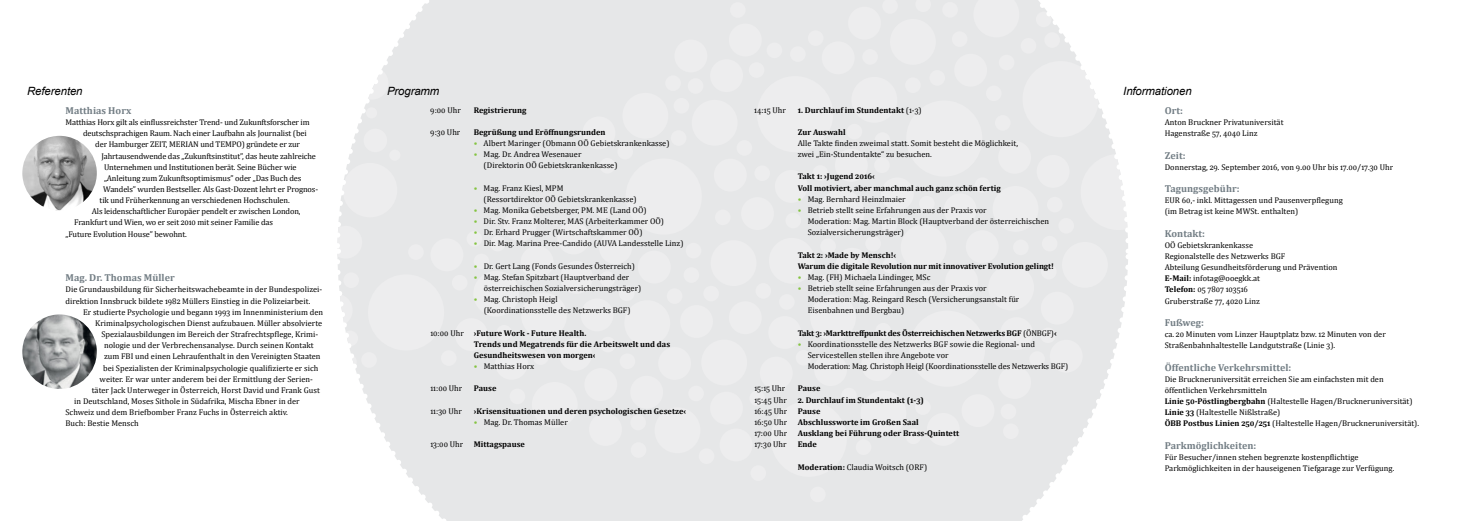
<style>
.page{position:relative;width:1459px;height:521px;background:#fff}
.page>*{position:absolute;margin:0;border:0;box-sizing:border-box;transform-origin:0 0}
.t1{font:italic 11.38px "Arial";letter-spacing:-.01em;color:#000}
.t2{font:700 10.06px "Cambria";letter-spacing:.005em;color:#727d84}
.t3{font:8.31px/11.1px "Cambria";letter-spacing:.005em;color:#000}
.t4{font:700 8.31px/11.1px "Cambria";letter-spacing:.005em;color:#000}
.t5{font:700 8.31px "Cambria";letter-spacing:-.02em;color:#000}
.s1{color:#85c441}
.s2{font-weight:400}
.s3{font-weight:700}
</style>
<div class="page">
<div style="left:738px;top:251px;width:390px;height:270px;background:#e6e7e8"></div>
<div style="left:732px;top:0;width:396px;height:246px;background:#e9e9ea"></div>
<div style="left:400px;top:0;width:327px;height:251px;background:#e6e7e8"></div>
<div style="left:372px;top:256px;width:361px;height:265px;background:#e6e7e8"></div>
<svg style="left:337px;top:38px;width:63px;height:374px"></svg>
<img style="left:22px;top:136px;width:75px;height:74px;border-radius:37px">
<img style="left:22px;top:314px;width:75px;height:75px;border-radius:37px">
<h1 class="t1" style="left:27px;top:83px;width:57px">Referenten</h1>
<p class="t2" style="left:65px;top:103px;width:67px">Matthias Horx</p>
<p class="t3" style="left:65px;top:117px;width:246px">Matthias Horx gilt als einflussreichster Trend- und Zukunftsforscher im</p>
<p class="t3" style="left:83px;top:128px;width:225px">deutschsprachigen Raum. Nach einer Laufbahn als Journalist (bei</p>
<p class="t3" style="left:95px;top:139px;width:206px">der Hamburger ZEIT, MERIAN und TEMPO) gründete er zur</p>
<p class="t3" style="left:101px;top:150px;width:216px">Jahrtausendwende das „Zukunftsinstitut”, das heute zahlreiche</p>
<p class="t3" style="left:104px;top:161px;width:194px">Unternehmen und Institutionen berät. Seine Bücher wie</p>
<p class="t3" style="left:104px;top:172px;width:199px">„Anleitung zum Zukunftsoptimismus” oder „Das Buch des</p>
<p class="t3" style="left:103px;top:184px;width:216px">Wandels” wurden Bestseller. Als Gast-Dozent lehrt er Prognos-</p>
<p class="t3" style="left:100px;top:195px;width:192px">tik und Früherkennung an verschiedenen Hochschulen.</p>
<p class="t3" style="left:92px;top:206px;width:210px">Als leidenschaftlicher Europäer pendelt er zwischen London,</p>
<p class="t3" style="left:74px;top:217px;width:200px">Frankfurt und Wien, wo er seit 2010 mit seiner Familie das</p>
<p class="t3" style="left:65px;top:228px;width:123px">„Future Evolution House” bewohnt.</p>
<p class="t2" style="left:65px;top:271px;width:111px">Mag. Dr. Thomas Müller</p>
<p class="t3" style="left:65px;top:284px;width:258px">Die Grundausbildung für Sicherheitswachebeamte in der Bundespolizei&shy;direktion Innsbruck bildete 1982 Müllers Einstieg in die Polizeiarbeit.</p>
<p class="t3" style="left:83px;top:306px;width:242px">Er studierte Psychologie und begann 1993 im Innenministerium den</p>
<p class="t3" style="left:95px;top:317px;width:228px">Kriminalpsychologischen Dienst aufzubauen. Müller absolvierte</p>
<p class="t3" style="left:101px;top:329px;width:218px">Spezialausbildungen im Bereich der Strafrechtspflege, Krimi-</p>
<p class="t3" style="left:104px;top:340px;width:211px">nologie und der Verbrechensanalyse. Durch seinen Kontakt</p>
<p class="t3" style="left:104px;top:351px;width:218px">zum FBI und einen Lehraufenthalt in den Vereinigten Staaten</p>
<p class="t3" style="left:103px;top:362px;width:217px">bei Spezialisten der Kriminalpsychologie qualifizierte er sich</p>
<p class="t3" style="left:100px;top:373px;width:215px">weiter. Er war unter anderem bei der Ermittlung der Serien-</p>
<p class="t3" style="left:92px;top:384px;width:229px">täter Jack Unterweger in Österreich, Horst David und Frank Gust</p>
<p class="t3" style="left:74px;top:395px;width:227px">in Deutschland, Moses Sithole in Südafrika, Mischa Ebner in der</p>
<p class="t3" style="left:65px;top:407px;width:224px">Schweiz und dem Briefbomber Franz Fuchs in Österreich aktiv.</p>
<p class="t3" style="left:65px;top:418px;width:75px">Buch: Bestie Mensch</p>
<h1 class="t1" style="left:387px;top:83px;width:54px">Programm</h1>
<p class="t3" style="left:430px;top:104px;width:32px">9:00 Uhr</p>
<p class="t4" style="left:474px;top:104px;width:54px">Registrierung</p>
<p class="t3" style="left:430px;top:126px;width:32px">9:30 Uhr</p>
<p class="t4" style="left:474px;top:126px;width:133px">Begrüßung und Eröffnungsrunden</p>
<p class="t3" style="left:474px;top:138px;width:197px"><span class="s1">•</span> Albert Maringer (Obmann OÖ Gebietskrankenkasse)</p>
<p class="t3" style="left:483px;top:149px;width:135px;text-indent:-10px"><span class="s1">•</span> Mag. Dr. Andrea Wesenauer (Direktorin OÖ Gebietskrankenkasse)</p>
<p class="t3" style="left:483px;top:182px;width:154px;text-indent:-10px"><span class="s1">•</span> Mag. Franz Kiesl, MPM<br>(Ressortdirektor OÖ Gebietskrankenkasse)</p>
<p class="t3" style="left:474px;top:204px;width:174px"><span class="s1">•</span> Mag. Monika Gebetsberger, PM. ME (Land OÖ)</p>
<p class="t3" style="left:474px;top:216px;width:192px"><span class="s1">•</span> Dir. Stv. Franz Molterer, MAS (Arbeiterkammer OÖ)</p>
<p class="t3" style="left:474px;top:227px;width:170px"><span class="s1">•</span> Dr. Erhard Prugger (Wirtschaftskammer OÖ)</p>
<p class="t3" style="left:474px;top:238px;width:211px"><span class="s1">•</span> Dir. Mag. Marina Pree-Candido (AUVA Landesstelle Linz)</p>
<p class="t3" style="left:474px;top:260px;width:163px"><span class="s1">•</span> Dr. Gert Lang (Fonds Gesundes Österreich)</p>
<p class="t3" style="left:484px;top:271px;width:159px;text-indent:-10px"><span class="s1">•</span> Mag. Stefan Spitzbart (Hauptverband der österreichischen Sozialversicherungsträger)</p>
<p class="t3" style="left:484px;top:294px;width:148px;text-indent:-10px"><span class="s1">•</span> Mag. Christoph Heigl (Koordinationsstelle des Netzwerks BGF)</p>
<p class="t4" style="left:474px;top:327px;width:198px;text-indent:-43px"><span class="s2">10:00 Uhr</span> ›Future Work - Future Health.<br>Trends und Megatrends für die Arbeitswelt und das<br>Gesundheitswesen von morgen‹</p>
<p class="t3" style="left:474px;top:361px;width:62px"><span class="s1">•</span> Matthias Horx</p>
<p class="t3" style="left:430px;top:383px;width:33px">11:00 Uhr</p>
<p class="t4" style="left:474px;top:383px;width:24px">Pause</p>
<p class="t3" style="left:430px;top:405px;width:33px">11:30 Uhr</p>
<p class="t4" style="left:474px;top:405px;width:214px">›Krisensituationen und deren psychologischen Gesetze‹</p>
<p class="t3" style="left:474px;top:416px;width:95px"><span class="s1">•</span> Mag. Dr. Thomas Müller</p>
<p class="t3" style="left:430px;top:439px;width:34px">13:00 Uhr</p>
<p class="t4" style="left:474px;top:438px;width:53px">Mittagspause</p>
<p class="t3" style="left:754px;top:104px;width:33px">14:15 Uhr</p>
<p class="t4" style="left:797px;top:104px;width:126px">1. Durchlauf im Stundentakt <span class="s2">(1-3)</span></p>
<p class="t4" style="left:797px;top:126px;width:49px">Zur Auswahl</p>
<p class="t3" style="left:797px;top:138px;width:222px">Alle Takte finden zweimal statt. Somit besteht die Möglichkeit, zwei „Ein-Stundentakte“ zu besuchen.</p>
<p class="t4" style="left:797px;top:171px;width:204px">Takt 1: ›Jugend 2016‹<br>Voll motiviert, aber manchmal auch ganz schön fertig</p>
<p class="t3" style="left:797px;top:193px;width:109px"><span class="s1">•</span> Mag. Bernhard Heinzlmaier</p>
<p class="t3" style="left:807px;top:204px;width:243px;text-indent:-10px"><span class="s1">•</span> Betrieb stellt seine Erfahrungen aus der Praxis vor<br>Moderation: Mag. Martin Block (Hauptverband der österreichischen<br>Sozialversicherungsträger)</p>
<p class="t4" style="left:797px;top:249px;width:258px">Takt 2: ›Made by Mensch!‹<br>Warum die digitale Revolution nur mit innovativer Evolution gelingt!</p>
<p class="t3" style="left:797px;top:271px;width:134px"><span class="s1">•</span> Mag. (FH) Michaela Lindinger, MSc</p>
<p class="t3" style="left:807px;top:283px;width:213px;text-indent:-10px"><span class="s1">•</span> Betrieb stellt seine Erfahrungen aus der Praxis vor<br>Moderation: Mag. Reingard Resch (Versicherungsanstalt für<br>Eisenbahnen und Bergbau)</p>
<p class="t5" style="left:797px;top:327px;width:260px">Takt 3: ›Markttreffpunkt des Österreichischen Netzwerks BGF <span class="s2">(ÖNBGF)</span>‹</p>
<p class="t3" style="left:807px;top:338px;width:262px;text-indent:-10px"><span class="s1">•</span> Koordinationsstelle des Netzwerks BGF sowie die Regional- und<br>Servicestellen stellen ihre Angebote vor<br>Moderation: Mag. Christoph Heigl (Koordinationsstelle des Netzwerks BGF)</p>
<p class="t3" style="left:754px;top:383px;width:32px">15:15 Uhr</p>
<p class="t4" style="left:797px;top:383px;width:24px">Pause</p>
<p class="t3" style="left:754px;top:394px;width:34px">15:45 Uhr</p>
<p class="t4" style="left:797px;top:394px;width:128px">2. Durchlauf im Stundentakt (1-3)</p>
<p class="t3" style="left:754px;top:405px;width:35px">16:45 Uhr</p>
<p class="t4" style="left:797px;top:405px;width:24px">Pause</p>
<p class="t3" style="left:754px;top:416px;width:34px">16:50 Uhr</p>
<p class="t4" style="left:797px;top:416px;width:122px">Abschlussworte im Großen Saal</p>
<p class="t3" style="left:754px;top:428px;width:34px">17:00 Uhr</p>
<p class="t4" style="left:797px;top:427px;width:163px">Ausklang bei Führung oder Brass-Quintett</p>
<p class="t3" style="left:754px;top:439px;width:34px">17:30 Uhr</p>
<p class="t4" style="left:797px;top:438px;width:21px">Ende</p>
<p class="t3" style="left:797px;top:461px;width:131px"><span class="s3">Moderation:</span> Claudia Woitsch (ORF)</p>
<h1 class="t1" style="left:1123px;top:83px;width:70px">Informationen</h1>
<p class="t2" style="left:1164px;top:103px;width:20px">Ort:</p>
<p class="t3" style="left:1164px;top:117px;width:120px">Anton Bruckner Privatuniversität<br>Hagenstraße 57, 4040 Linz</p>
<p class="t2" style="left:1164px;top:148px;width:22px">Zeit:</p>
<p class="t3" style="left:1164px;top:161px;width:230px">Donnerstag, 29. September 2016, von 9.00 Uhr bis 17.00/17.30 Uhr</p>
<p class="t2" style="left:1164px;top:181px;width:76px">Tagungsgebühr:</p>
<p class="t3" style="left:1164px;top:195px;width:179px">EUR 60,- inkl. Mittagessen und Pausenverpflegung (im Betrag ist keine MWSt. enthalten)</p>
<p class="t2" style="left:1164px;top:226px;width:42px">Kontakt:</p>
<p class="t3" style="left:1164px;top:239px;width:174px">OÖ Gebietskrankenkasse<br>Regionalstelle des Netzwerks BGF<br>Abteilung Gesundheitsförderung und Prävention<br><span class="s3">E-Mail:</span> infotag@ooegkk.at<br><span class="s3">Telefon:</span> 05 7807 103516<br>Gruberstraße 77, 4020 Linz</p>
<p class="t2" style="left:1164px;top:315px;width:41px">Fußweg:</p>
<p class="t3" style="left:1164px;top:329px;width:223px">ca. 20 Minuten vom Linzer Hauptplatz bzw. 12 Minuten von der<br>Straßenbahnhaltestelle Landgutstraße (Linie 3).</p>
<p class="t2" style="left:1164px;top:360px;width:128px">Öffentliche Verkehrsmittel:</p>
<p class="t3" style="left:1164px;top:373px;width:256px">Die Bruckneruniversität erreichen Sie am einfachsten mit den öffentlichen Verkehrsmitteln<br><span class="s3">Linie 50-Pöstlingbergbahn</span> (Haltestelle Hagen/Bruckneruniversität)<br><span class="s3">Linie 33</span> (Haltestelle Nißlstraße)<br><span class="s3">ÖBB Postbus Linien 250/251</span> (Haltestelle Hagen/Bruckneruniversität).</p>
<p class="t2" style="left:1164px;top:438px;width:93px">Parkmöglichkeiten:</p>
<p class="t3" style="left:1164px;top:451px;width:231px">Für Besucher/innen stehen begrenzte kostenpflichtige<br>Parkmöglichkeiten in der hauseigenen Tiefgarage zur Verfügung.</p>
</div>
